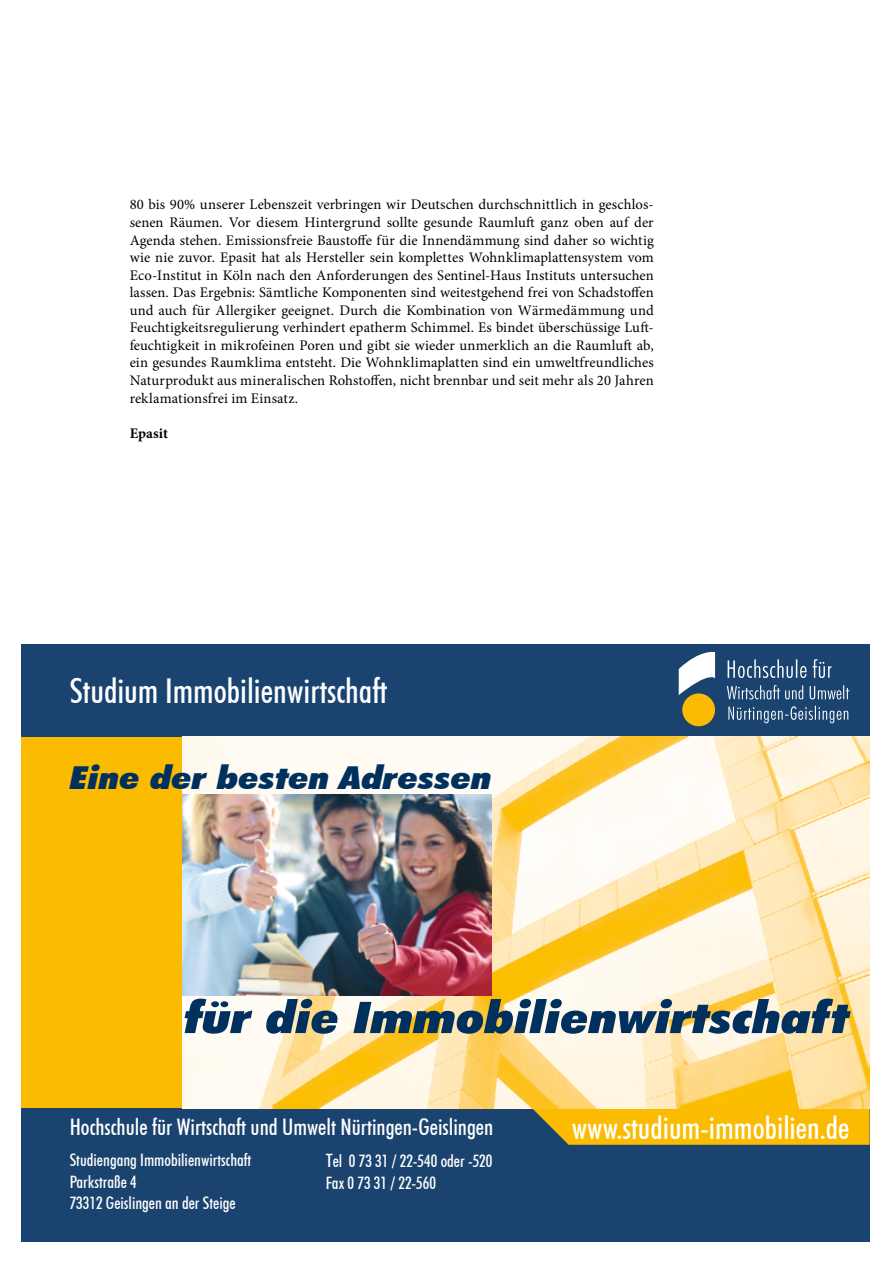
<style>
.page{position:relative;width:893px;height:1263px;background:#fff}
.page>*{position:absolute;margin:0;border:0;box-sizing:border-box;transform-origin:0 0}
.t1{font:italic 900 condensed 43.8px "Futura BT";letter-spacing:.005em;color:#00305e;scale:1.32 1}
.t2{font:500 condensed 34.2px "Futura BT";color:#fff}
.t3{font:italic 900 condensed 31.65px "Futura BT";letter-spacing:.005em;color:#00305e;scale:1.32 1}
.t4{font:500 condensed 31.35px "Futura BT";color:#fff}
.t5{font:500 condensed 22.8px "Futura BT";color:#fff}
.t6{font:500 condensed 17.1px/21.5px "Futura BT";color:#fff}
.Fließtext_erste_Zeil{font:14.7px/17.5px "Minion Pro";letter-spacing:.005em;color:#000;text-align:justify}
.AUTOR{font:700 14.7px "Minion Pro";letter-spacing:.005em;color:#000}
.s1{font-size:18.45px}
</style>
<div class="page">
<div style="left:21px;top:644px;width:849px;height:93px;background:#1a436f"></div>
<div style="left:21px;top:737px;width:162px;height:371px;background:#fabb00"></div>
<div style="left:21px;top:1108px;width:849px;height:134px;background:#1a436f"></div>
<svg style="left:532px;top:1108px;width:338px;height:37px;background:#ecb409"></svg>
<svg style="left:727px;top:659px;width:122px;height:64px"></svg>
<svg style="left:679px;top:651px;width:36px;height:44px"></svg>
<div style="left:682px;top:693px;width:33px;height:33px;background:#fabb00;border-radius:50%"></div>
<img style="left:183px;top:737px;width:687px;height:371px">
<img style="left:183px;top:795px;width:309px;height:201px">
<p class="Fließtext_erste_Zeil" style="left:130px;top:196px;width:526px">80 bis 90% unserer Lebenszeit verbringen wir Deutschen durchschnittlich in geschlos&shy;senen Räumen. Vor diesem Hintergrund sollte gesunde Raumluft ganz oben auf der Agenda stehen. Emissionsfreie Baustoffe für die Innendämmung sind daher so wichtig wie nie zuvor. Epasit hat als Hersteller sein komplettes Wohnklimaplattensystem vom Eco-Institut in Köln nach den Anforderungen des Sentinel-Haus Instituts untersuchen lassen. Das Ergebnis: Sämtliche Komponenten sind weitestgehend frei von Schadstoffen und auch für Allergiker geeignet. Durch die Kombination von Wärmedämmung und Feuchtigkeitsregulierung verhindert epatherm Schimmel. Es bindet überschüssige Luft&shy;feuchtigkeit in mikrofeinen Poren und gibt sie wieder unmerklich an die Raumluft ab, ein gesundes Raumklima entsteht. Die Wohnklimaplatten sind ein umweltfreundliches Naturprodukt aus mineralischen Rohstoffen, nicht brennbar und seit mehr als 20 Jahren reklamationsfrei im Einsatz.</p>
<p class="AUTOR" style="left:130px;top:422px;width:40px">Epasit</p>
<p class="t2" style="left:70px;top:670px;width:319px">Studium Immobilienwirtschaft</p>
<p class="t3" style="left:70px;top:758px;width:321px">Eine der besten Adressen</p>
<p class="t1" style="left:185px;top:991px;width:505px">für die Immobilienwirtschaft</p>
<p class="t5" style="left:70px;top:1113px;width:425px">Hochschule für Wirtschaft und Umwelt Nürtingen-Geislingen</p>
<p class="t6" style="left:70px;top:1149px;width:183px">Studiengang Immobilienwirtschaft<br>Parkstraße 4<br>73312 Geislingen an der Steige</p>
<p class="t6" style="left:326px;top:1150px;width:168px"><span class="s1">T</span>el 0 73 31 / 22-540 oder -520<br>Fax 0 73 31 / 22-560</p>
<p class="t4" style="left:572px;top:1108px;width:279px">www.studium-immobilien.de</p>
</div>
